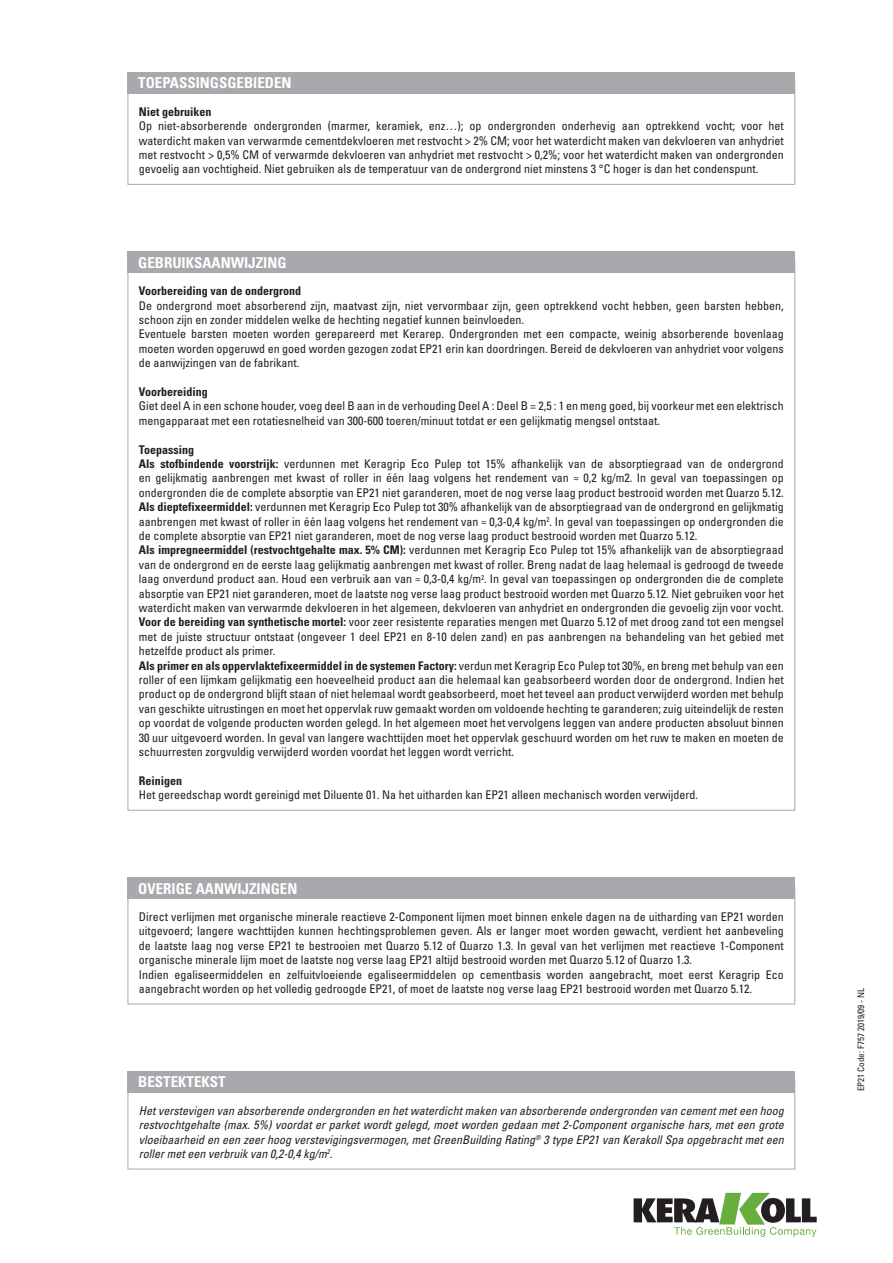
<style>
.page{position:relative;width:893px;height:1263px;background:#fff}
.page>*{position:absolute;margin:0;border:0;box-sizing:border-box;transform-origin:0 0}
.titolo_box{font:700 condensed 15px "Univers LT Std";color:#fff}
.testo_box{font:condensed 12px/14.4px "Univers LT Std";color:#231f20;text-align:justify}
.testo_box_corsivo{font:italic condensed 12px/14.4px "Univers LT Std";color:#231f20;text-align:justify}
.testo_box_bold{font:700 condensed 12px "Univers LT Std";color:#231f20}
.notag_eco_codice_sc{font:condensed 9px "Univers LT Std";color:#231f20}
.s1{font-weight:700}
</style>
<div class="page">
<svg style="left:634px;top:1193px;width:183px;height:44px"></svg>
<div style="left:128px;top:252px;width:667px;height:21px;background:#a8a9ad"></div>
<div style="left:128px;top:886px;width:667px;height:118px;border:1px solid #a8a9ad"></div>
<div style="left:128px;top:877px;width:667px;height:22px;background:#a8a9ad"></div>
<div style="left:128px;top:1080px;width:667px;height:89px;border:1px solid #a8a9ad"></div>
<div style="left:128px;top:1071px;width:667px;height:22px;background:#a8a9ad"></div>
<div style="left:128px;top:81px;width:667px;height:104px;border:1px solid #a8a9ad"></div>
<div style="left:128px;top:72px;width:667px;height:22px;background:#a8a9ad"></div>
<p class="titolo_box" style="left:138px;top:74px;width:155px">TOEPASSINGSGEBIEDEN</p>
<p class="testo_box_bold" style="left:139px;top:104px;width:74px">Niet gebruiken</p>
<p class="testo_box" style="left:139px;top:119px;width:646px">Op niet-absorberende ondergronden (marmer, keramiek, enz…); op ondergronden onderhevig aan optrekkend vocht; voor het waterdicht maken van verwarmde cementdekvloeren met restvocht &gt; 2% CM; voor het waterdicht maken van dekvloeren van anhydriet met restvocht &gt; 0,5% CM of verwarmde dekvloeren van anhydriet met restvocht &gt; 0,2%; voor het waterdicht maken van ondergronden gevoelig aan vochtigheid. Niet gebruiken als de temperatuur van de ondergrond niet minstens 3 °C hoger is dan het condenspunt.</p>
<p class="titolo_box" style="left:138px;top:253px;width:150px">GEBRUIKSAANWIJZING</p>
<p class="testo_box_bold" style="left:139px;top:284px;width:164px">Voorbereiding van de ondergrond</p>
<p class="testo_box" style="left:139px;top:298px;width:646px">De ondergrond moet absorberend zijn, maatvast zijn, niet vervormbaar zijn, geen optrekkend vocht hebben, geen barsten hebben, schoon zijn en zonder middelen welke de hechting negatief kunnen beinvloeden.</p>
<p class="testo_box" style="left:139px;top:327px;width:646px">Eventuele barsten moeten worden gerepareerd met Kerarep. Ondergronden met een compacte, weinig absorberende bovenlaag moeten worden opgeruwd en goed worden gezogen zodat EP21 erin kan doordringen. Bereid de dekvloeren van anhydriet voor volgens de aanwijzingen van de fabrikant.</p>
<p class="testo_box_bold" style="left:139px;top:384px;width:70px">Voorbereiding</p>
<p class="testo_box" style="left:139px;top:399px;width:646px">Giet deel A in een schone houder, voeg deel B aan in de verhouding Deel A : Deel B = 2,5 : 1 en meng goed, bij voorkeur met een elektrisch mengapparaat met een rotatiesnelheid van 300-600 toeren/minuut totdat er een gelijkmatig mengsel ontstaat.</p>
<p class="testo_box_bold" style="left:139px;top:442px;width:57px">Toepassing</p>
<p class="testo_box" style="left:139px;top:456px;width:646px"><span class="s1">Als stofbindende voorstrijk:</span> verdunnen met Keragrip Eco Pulep tot 15% afhankelijk van de absorptiegraad van de ondergrond en gelijkmatig aanbrengen met kwast of roller in één laag volgens het rendement van ≈ 0,2 kg/m2. In geval van toepassingen op ondergronden die de complete absorptie van EP21 niet garanderen, moet de nog verse laag product bestrooid worden met Quarzo 5.12.</p>
<p class="testo_box" style="left:139px;top:499px;width:646px"><span class="s1">Als dieptefixeermiddel:</span> verdunnen met Keragrip Eco Pulep tot 30% afhankelijk van de absorptiegraad van de ondergrond en gelijkmatig aanbrengen met kwast of roller in één laag volgens het rendement van ≈ 0,3-0,4 kg/m<sup>2</sup>. In geval van toepassingen op ondergronden die de complete absorptie van EP21 niet garanderen, moet de nog verse laag product bestrooid worden met Quarzo 5.12.</p>
<p class="testo_box" style="left:139px;top:543px;width:646px"><span class="s1">Als impregneermiddel (restvochtgehalte max. 5% CM):</span> verdunnen met Keragrip Eco Pulep tot 15% afhankelijk van de absorptiegraad van de ondergrond en de eerste laag gelijkmatig aanbrengen met kwast of roller. Breng nadat de laag helemaal is gedroogd de tweede laag onverdund product aan. Houd een verbruik aan van ≈ 0,3-0,4 kg/m<sup>2</sup>. In geval van toepassingen op ondergronden die de complete absorptie van EP21 niet garanderen, moet de laatste nog verse laag product bestrooid worden met Quarzo 5.12. Niet gebruiken voor het waterdicht maken van verwarmde dekvloeren in het algemeen, dekvloeren van anhydriet en ondergronden die gevoelig zijn voor vocht.</p>
<p class="testo_box" style="left:139px;top:615px;width:646px"><span class="s1">Voor de bereiding van synthetische mortel:</span> voor zeer resistente reparaties mengen met Quarzo 5.12 of met droog zand tot een mengsel met de juiste structuur ontstaat (ongeveer 1 deel EP21 en 8-10 delen zand) en pas aanbrengen na behandeling van het gebied met hetzelfde product als primer.</p>
<p class="testo_box" style="left:139px;top:658px;width:646px"><span class="s1">Als primer en als oppervlaktefixeermiddel in de systemen Factory:</span> verdun met Keragrip Eco Pulep tot 30%, en breng met behulp van een roller of een lijmkam gelijkmatig een hoeveelheid product aan die helemaal kan geabsorbeerd worden door de ondergrond. Indien het product op de ondergrond blijft staan of niet helemaal wordt geabsorbeerd, moet het teveel aan product verwijderd worden met behulp van geschikte uitrustingen en moet het oppervlak ruw gemaakt worden om voldoende hechting te garanderen; zuig uiteindelijk de resten op voordat de volgende producten worden gelegd. In het algemeen moet het vervolgens leggen van andere producten absoluut binnen 30 uur uitgevoerd worden. In geval van langere wachttijden moet het oppervlak geschuurd worden om het ruw te maken en moeten de schuurresten zorgvuldig verwijderd worden voordat het leggen wordt verricht.</p>
<p class="testo_box_bold" style="left:139px;top:773px;width:45px">Reinigen</p>
<p class="testo_box" style="left:139px;top:787px;width:561px">Het gereedschap wordt gereinigd met Diluente 01. Na het uitharden kan EP21 alleen mechanisch worden verwijderd.</p>
<p class="titolo_box" style="left:138px;top:879px;width:161px">OVERIGE AANWIJZINGEN</p>
<p class="testo_box" style="left:139px;top:909px;width:646px">Direct verlijmen met organische minerale reactieve 2-Component lijmen moet binnen enkele dagen na de uitharding van EP21 worden uitgevoerd; langere wachttijden kunnen hechtingsproblemen geven. Als er langer moet worden gewacht, verdient het aanbeveling de laatste laag nog verse EP21 te bestrooien met Quarzo 5.12 of Quarzo 1.3. In geval van het verlijmen met reactieve 1-Component organische minerale lijm moet de laatste nog verse laag EP21 altijd bestrooid worden met Quarzo 5.12 of Quarzo 1.3.</p>
<p class="testo_box" style="left:139px;top:967px;width:646px">Indien egaliseermiddelen en zelfuitvloeiende egaliseermiddelen op cementbasis worden aangebracht, moet eerst Keragrip Eco aangebracht worden op het volledig gedroogde EP21, of moet de laatste nog verse laag EP21 bestrooid worden met Quarzo 5.12.</p>
<p class="titolo_box" style="left:138px;top:1073px;width:89px">BESTEKTEKST</p>
<p class="testo_box_corsivo" style="left:139px;top:1103px;width:646px">Het verstevigen van absorberende ondergronden en het waterdicht maken van absorberende ondergronden van cement met een hoog restvochtgehalte (max. 5%) voordat er parket wordt gelegd, moet worden gedaan met 2-Component organische hars, met een grote vloeibaarheid en een zeer hoog verstevigingsvermogen, met GreenBuilding Rating<sup>®</sup> 3 type EP21 van Kerakoll Spa opgebracht met een roller met een verbruik van 0,2-0,4 kg/m<sup>2</sup>.</p>
<p class="notag_eco_codice_sc" style="left:855px;top:1091px;width:105px;rotate:-90deg">EP21 Code: F757 2019/09 - NL</p>
</div>
